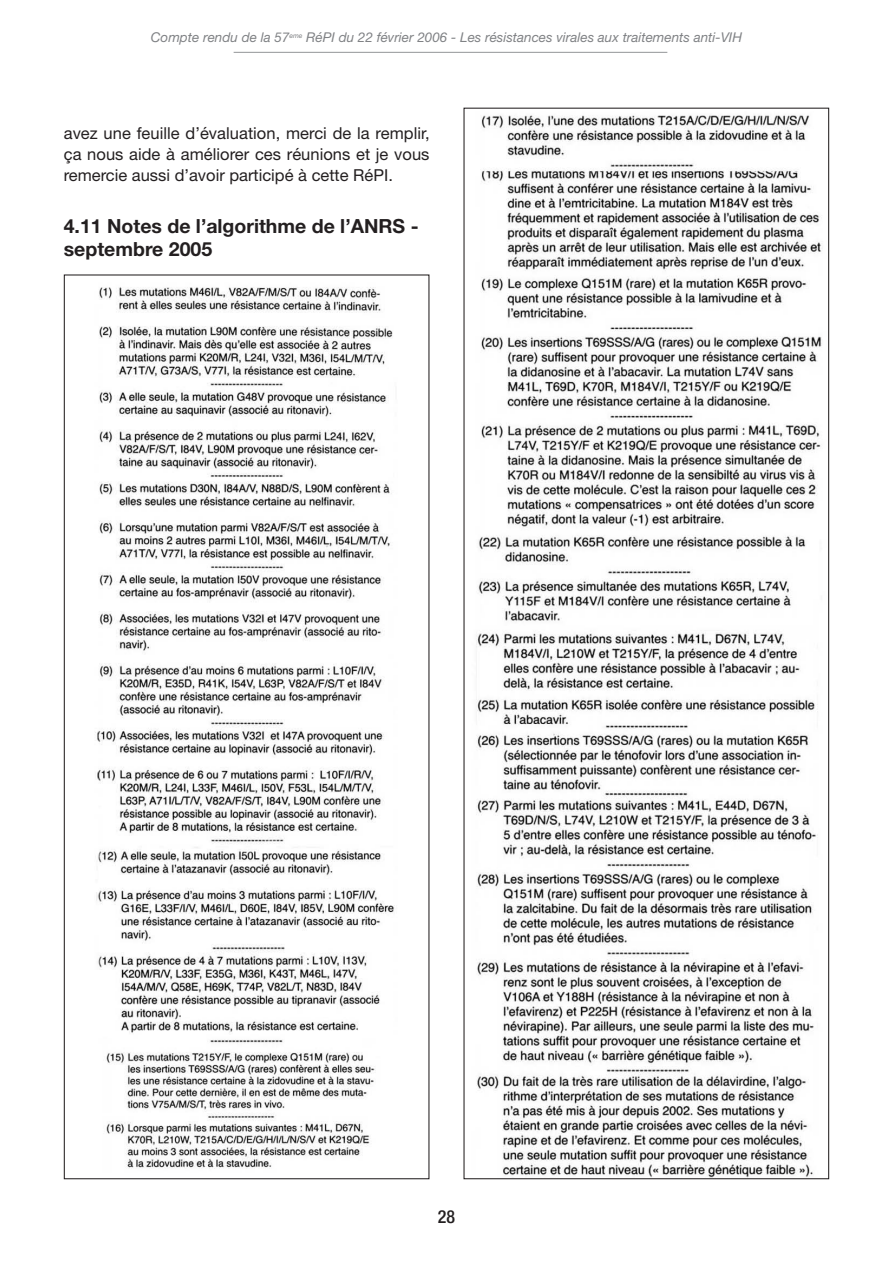
<style>
.page{position:relative;width:893px;height:1263px;background:#fff}
.page>*{position:absolute;margin:0;border:0;box-sizing:border-box;transform-origin:0 0}
.t1{font:700 19.5px/23.4px "Helvetica Neue";color:#231f20}
.t2{font:500 condensed 18px "Helvetica Neue";color:#231f20}
.t3{font:16.5px/21px "Helvetica Neue";color:#231f20;text-align:justify}
.t4{font:italic 13.5px "Helvetica Neue";color:#808285}
</style>
<div class="page">
<hr style="left:234px;top:52px;width:433px;height:1px;background:#939598">
<img style="left:95px;top:287px;width:300px;height:882px">
<img style="left:476px;top:115px;width:346px;height:1062px">
<p class="t4" style="left:151px;top:33px;width:593px">Compte rendu de la 57<sup>eme</sup> RéPI du 22 février 2006 - Les résistances virales aux traitements anti-VIH</p>
<p class="t3" style="left:64px;top:125px;width:367px">avez une feuille d’évaluation, merci de la remplir, ça nous aide à améliorer ces réunions et je vous remercie aussi d’avoir participé à cette RéPI.</p>
<p class="t1" style="left:64px;top:216px;width:356px">4.11 Notes de l’algorithme de l’ANRS - septembre 2005</p>
<p class="t2" style="left:438px;top:1210px;width:19px">28</p>
</div>
